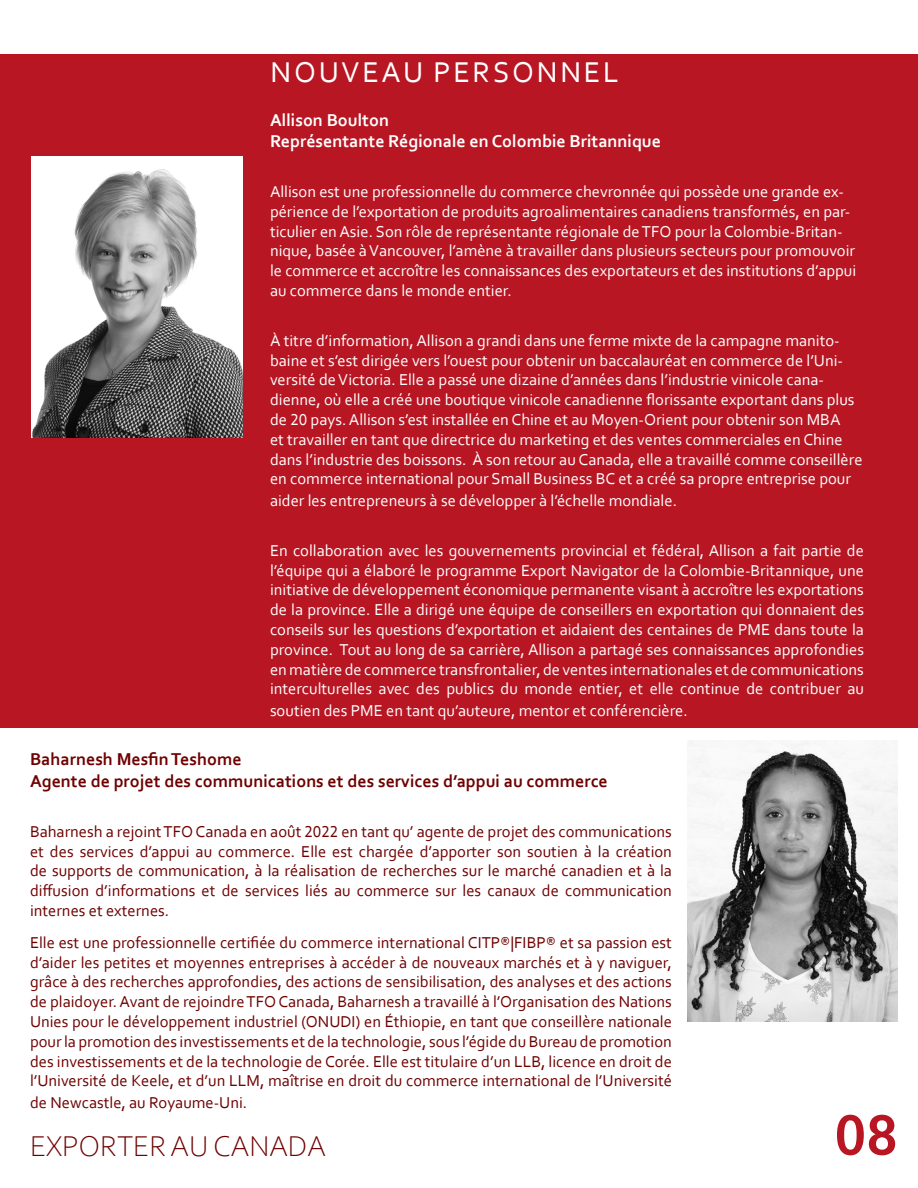
<style>
.page{position:relative;width:918px;height:1188px;background:#fff}
.page>*{position:absolute;margin:0;border:0;box-sizing:border-box;transform-origin:0 0}
.page_numbers_red{font:700 60px "Corbel";color:#b81623}
.section_title_white{font:30px "Corbel";letter-spacing:.09em;color:#fff}
.title_footer_dark_re{font:300 30px "Corbel";color:#6f0000}
.section_title_white-2{font:700 18px/21.6px "Corbel";color:#6f0000}
.section_title_white-3{font:700 18px/21.6px "Corbel";color:#fff}
.section_title_white-4{font:16.5px/19.8px "Corbel";color:#fff}
.paragraph_white{font:16.5px/19.8px "Corbel";color:#6f0000;text-align:justify}
.paragraph_white-2{font:16.5px/19.8px "Corbel";color:#fff;text-align:justify}
</style>
<div class="page">
<div style="left:0;top:54px;width:918px;height:674px;background:#b81623"></div>
<img style="left:32px;top:156px;width:210px;height:281px">
<img style="left:687px;top:741px;width:211px;height:281px">
<p class="section_title_white" style="left:271px;top:54px;width:350px">NOUVEAU PERSONNEL</p>
<p class="section_title_white-3" style="left:270px;top:108px;width:393px">Allison Boulton<br>Représentante Régionale en Colombie Britannique</p>
<p class="section_title_white-4" style="left:270px;top:181px;width:588px">Allison est une professionnelle du commerce chevronnée qui possède une grande ex&shy;périence de l’exportation de produits agroalimentaires canadiens transformés, en par&shy;ticulier en Asie. Son rôle de représentante régionale deTFO pour la Colombie-Britan&shy;nique, basée àVancouver, l’amène à travailler dans plusieurs secteurs pour promouvoir le commerce et accroître les connaissances des exportateurs et des institutions d’appui au commerce dans le monde entier.</p>
<p class="section_title_white-4" style="left:270px;top:330px;width:594px">À titre d’information, Allison a grandi dans une ferme mixte de la campagne manito&shy;baine et s’est dirigée vers l’ouest pour obtenir un baccalauréat en commerce de l’Uni&shy;versité deVictoria. Elle a passé une dizaine d’années dans l’industrie vinicole cana&shy;dienne, où elle a créé une boutique vinicole canadienne florissante exportant dans plus de 20 pays. Allison s’est installée en Chine et au Moyen-Orient pour obtenir son MBA<br>et travailler en tant que directrice du marketing et des ventes commerciales en Chine dans l’industrie des boissons. À son retour au Canada, elle a travaillé comme conseillère en commerce international pour Small Business BC et a créé sa propre entreprise pour</p>
<p class="section_title_white-4" style="left:270px;top:490px;width:409px">aider les entrepreneurs à se développer à l’échelle mondiale.</p>
<p class="paragraph_white-2" style="left:270px;top:540px;width:596px">En collaboration avec les gouvernements provincial et fédéral, Allison a fait partie de l’équipe qui a élaboré le programme Export Navigator de la Colombie-Britannique, une initiative de développement économique permanente visant à accroître les exportations de la province. Elle a dirigé une équipe de conseillers en exportation qui donnaient des conseils sur les questions d’exportation et aidaient des centaines de PME dans toute la province. Tout au long de sa carrière, Allison a partagé ses connaissances approfondies en matière de commerce transfrontalier, de ventes internationales et de communications interculturelles avec des publics du monde entier, et elle continue de contribuer au</p>
<p class="paragraph_white-2" style="left:270px;top:700px;width:419px">soutien des PME en tant qu’auteure, mentor et conférencière.</p>
<p class="section_title_white-2" style="left:30px;top:748px;width:579px">Baharnesh Mesfin Teshome<br>Agente de projet des communications et des services d’appui au commerce</p>
<p class="paragraph_white" style="left:30px;top:821px;width:644px">Baharnesh a rejointTFO Canada en août 2022 en tant qu’ agente de projet des communications et des services d’appui au commerce. Elle est chargée d’apporter son soutien à la création de supports de communication, à la réalisation de recherches sur le marché canadien et à la diffusion d’informations et de services liés au commerce sur les canaux de communication internes et externes.</p>
<p class="paragraph_white" style="left:30px;top:932px;width:644px">Elle est une professionnelle certifiée du commerce international CITP®|FIBP® et sa passion est d’aider les petites et moyennes entreprises à accéder à de nouveaux marchés et à y naviguer, grâce à des recherches approfondies, des actions de sensibilisation, des analyses et des actions de plaidoyer.Avant de rejoindreTFO Canada, Baharnesh a travaillé à l’Organisation des Nations Unies pour le développement industriel (ONUDI) en Éthiopie, en tant que conseillère nationale pourla promotion des investissements et de la technologie, sous l’égide duBureau de promotion des investissements et de la technologie de Corée. Elle est titulaire d’un LLB, licence en droit de l’Université de Keele, et d’un LLM, maîtrise en droit du commerce international de l’Université</p>
<p class="paragraph_white" style="left:30px;top:1092px;width:219px">de Newcastle, au Royaume-Uni.</p>
<p class="title_footer_dark_re" style="left:30px;top:1127px;width:297px">EXPORTER AU CANADA</p>
<p class="page_numbers_red" style="left:835px;top:1097px;width:65px">08</p>
</div>
